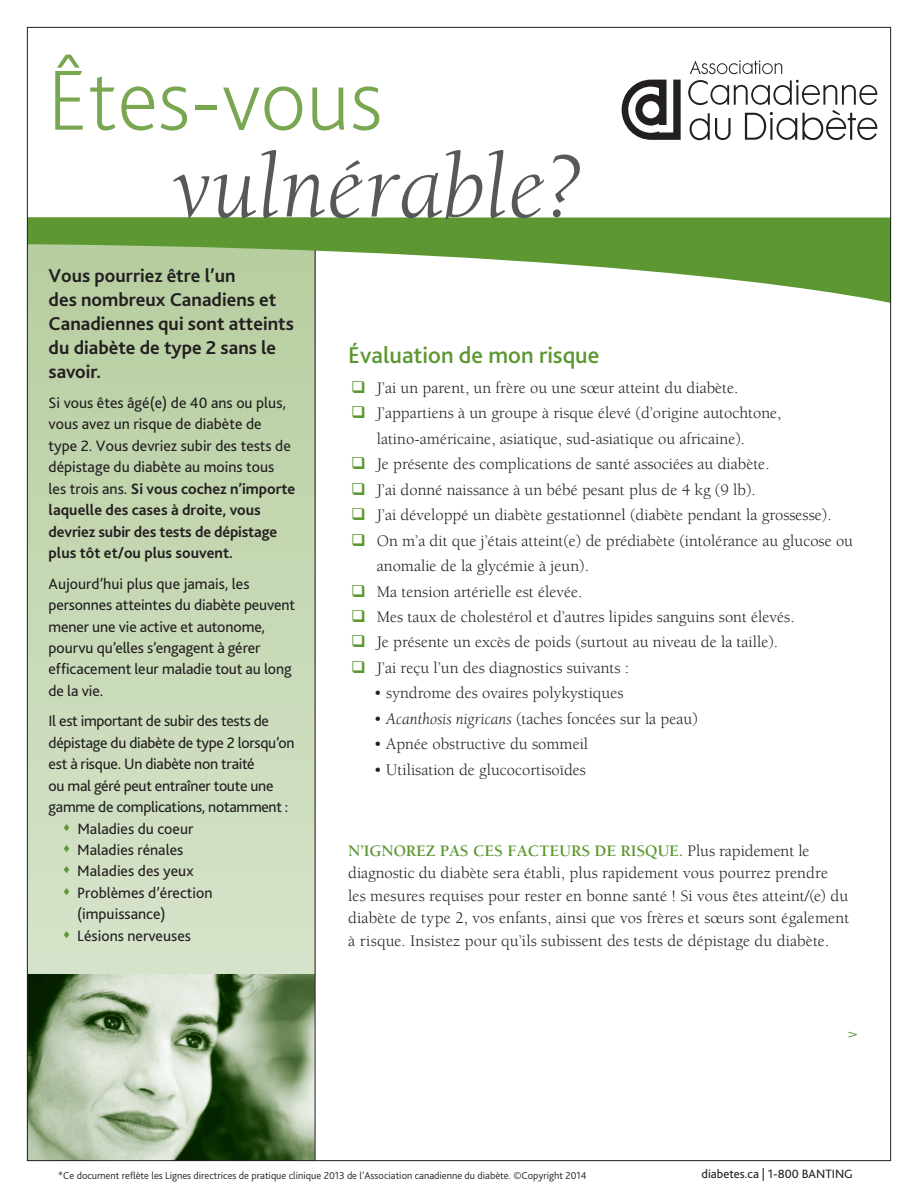
<style>
.page{position:relative;width:918px;height:1188px;background:#fff}
.page>*{position:absolute;margin:0;border:0;box-sizing:border-box;transform-origin:0 0}
.t1{font:italic 94.35px "Berkeley Std";color:#57585a}
.t2{font:200 89.1px "Bliss 2";color:#79a751}
.t3{font:500 24px "Bliss 2";color:#5c9731}
.t4{font:700 19.5px/24px "Bliss 2";color:#231f20}
.t5{font:16.5px/22.5px "Berkeley Std";color:#231f20}
.t6{font:15.75px/21.5px "Bliss 2";letter-spacing:-.005em;color:#231f20}
.t7{font:13.2px "Bliss 2";color:#5c9731;scale:1.5 1}
.t8{font:12.6px "Bliss 2";color:#231f20}
.t9{font:300 10.5px "Bliss 2";color:#231f20}
.s1{font-weight:700}
.s2{color:#5c9731}
.s3{font-style:italic}
.s4{font-weight:700;color:#5c9731}
</style>
<div class="page">
<svg style="left:29px;top:303px;width:286px;height:671px;background:#c7d9b6"></svg>
<img style="left:29px;top:974px;width:286px;height:185px">
<hr style="left:315px;top:228px;width:1px;height:932px;background:#231f20">
<svg style="left:29px;top:218px;width:860px;height:85px;fill:#5c9731"></svg>
<svg style="left:622px;top:80px;width:59px;height:60px"></svg>
<svg style="left:690px;top:60px;width:92px;height:14px"></svg>
<svg style="left:688px;top:80px;width:189px;height:60px"></svg>
<h2 class="t2" style="left:47px;top:45px;width:337px">Êtes-vous</h2>
<h1 class="t1" style="left:172px;top:136px;width:409px">vulnérable?</h1>
<p class="t4" style="left:49px;top:263px;width:247px">Vous pourriez être l’un<br>des nombreux Canadiens et<br>Canadiennes qui sont atteints du diabète de type 2 sans le savoir.</p>
<p class="t6" style="left:49px;top:392px;width:248px">Si vous êtes âgé(e) de 40 ans ou plus, vous avez un risque de diabète de<br>type 2. Vous devriez subir des tests de dépistage du diabète au moins tous les trois ans. <span class="s1">Si vous cochez n’importe laquelle des cases à droite, vous devriez subir des tests de dépistage plus tôt et/ou plus souvent.</span></p>
<p class="t6" style="left:49px;top:572px;width:248px">Aujourd’hui plus que jamais, les personnes atteintes du diabète peuvent mener une vie active et autonome, pourvu qu’elles s’engagent à gérer efficacement leur maladie tout au long de la vie.</p>
<p class="t6" style="left:49px;top:710px;width:222px">Il est important de subir des tests de</p>
<p class="t6" style="left:49px;top:731px;width:248px">dépistage du diabète de type 2 lorsqu’on</p>
<p class="t6" style="left:49px;top:753px;width:208px">est à risque. Un diabète non traité</p>
<p class="t6" style="left:49px;top:774px;width:226px">ou mal géré peut entraîner toute une</p>
<p class="t6" style="left:49px;top:796px;width:241px">gamme de complications, notamment :</p>
<p class="t6" style="left:62px;top:817px;width:133px"><sup>♦</sup> Maladies du coeur</p>
<p class="t6" style="left:62px;top:839px;width:123px"><sup>♦</sup> Maladies rénales</p>
<p class="t6" style="left:62px;top:860px;width:133px"><sup>♦</sup> Maladies des yeux</p>
<p class="t6" style="left:62px;top:882px;width:152px"><sup>♦</sup> Problèmes d’érection</p>
<p class="t6" style="left:77px;top:903px;width:90px">(impuissance)</p>
<p class="t6" style="left:62px;top:924px;width:130px"><sup>♦</sup> Lésions nerveuses</p>
<h3 class="t3" style="left:348px;top:340px;width:253px">Évaluation de mon risque</h3>
<p class="t5" style="left:351px;top:376px;width:389px"><span class="s2">❑</span> J’ai un parent, un frère ou une sœur atteint du diabète.</p>
<p class="t5" style="left:377px;top:400px;width:406px;line-height:25.5px;text-indent:-25px"><span class="s2">❑</span> J’appartiens à un groupe à risque élevé (d’origine autochtone, latino-américaine, asiatique, sud-asiatique ou africaine).</p>
<p class="t5" style="left:351px;top:453px;width:420px"><span class="s2">❑</span> Je présente des complications de santé associées au diabète.</p>
<p class="t5" style="left:351px;top:478px;width:406px"><span class="s2">❑</span> J’ai donné naissance à un bébé pesant plus de 4 kg (9 lb).</p>
<p class="t5" style="left:351px;top:504px;width:482px"><span class="s2">❑</span> J’ai développé un diabète gestationnel (diabète pendant la grossesse).</p>
<p class="t5" style="left:377px;top:528px;width:478px;line-height:25.5px;text-indent:-25px"><span class="s2">❑</span> On m’a dit que j’étais atteint(e) de prédiabète (intolérance au glucose ou anomalie de la glycémie à jeun).</p>
<p class="t5" style="left:351px;top:580px;width:233px"><span class="s2">❑</span> Ma tension artérielle est élevée.</p>
<p class="t5" style="left:351px;top:606px;width:445px"><span class="s2">❑</span> Mes taux de cholestérol et d’autres lipides sanguins sont élevés.</p>
<p class="t5" style="left:351px;top:631px;width:428px"><span class="s2">❑</span> Je présente un excès de poids (surtout au niveau de la taille).</p>
<p class="t5" style="left:351px;top:657px;width:279px"><span class="s2">❑</span> J’ai reçu l’un des diagnostics suivants :</p>
<p class="t5" style="left:374px;top:682px;width:251px">• syndrome des ovaires polykystiques</p>
<p class="t5" style="left:374px;top:708px;width:326px">• <span class="s3">Acanthosis nigricans</span> (taches foncées sur la peau)</p>
<p class="t5" style="left:374px;top:733px;width:216px">• Apnée obstructive du sommeil</p>
<p class="t5" style="left:374px;top:759px;width:214px">• Utilisation de glucocortisoïdes</p>
<p class="t5" style="left:348px;top:840px;width:502px"><span class="s4">N’IGNOREZ PAS CES FACTEURS DE RISQUE.</span> Plus rapidement le diagnostic du diabète sera établi, plus rapidement vous pourrez prendre les mesures requises pour rester en bonne santé ! Si vous êtes atteint/(e) du diabète de type 2, vos enfants, ainsi que vos frères et sœurs sont également à risque. Insistez pour qu’ils subissent des tests de dépistage du diabète.</p>
<p class="t7" style="left:847px;top:1026px;width:9px">&gt;</p>
<p class="t9" style="left:58px;top:1169px;width:530px">*Ce document reflète les Lignes directrices de pratique clinique 2013 de l’Association canadienne du diabète. ©Copyright 2014</p>
<p class="t8" style="left:702px;top:1166px;width:153px">diabetes.ca | 1-800 BANTING</p>
</div>
